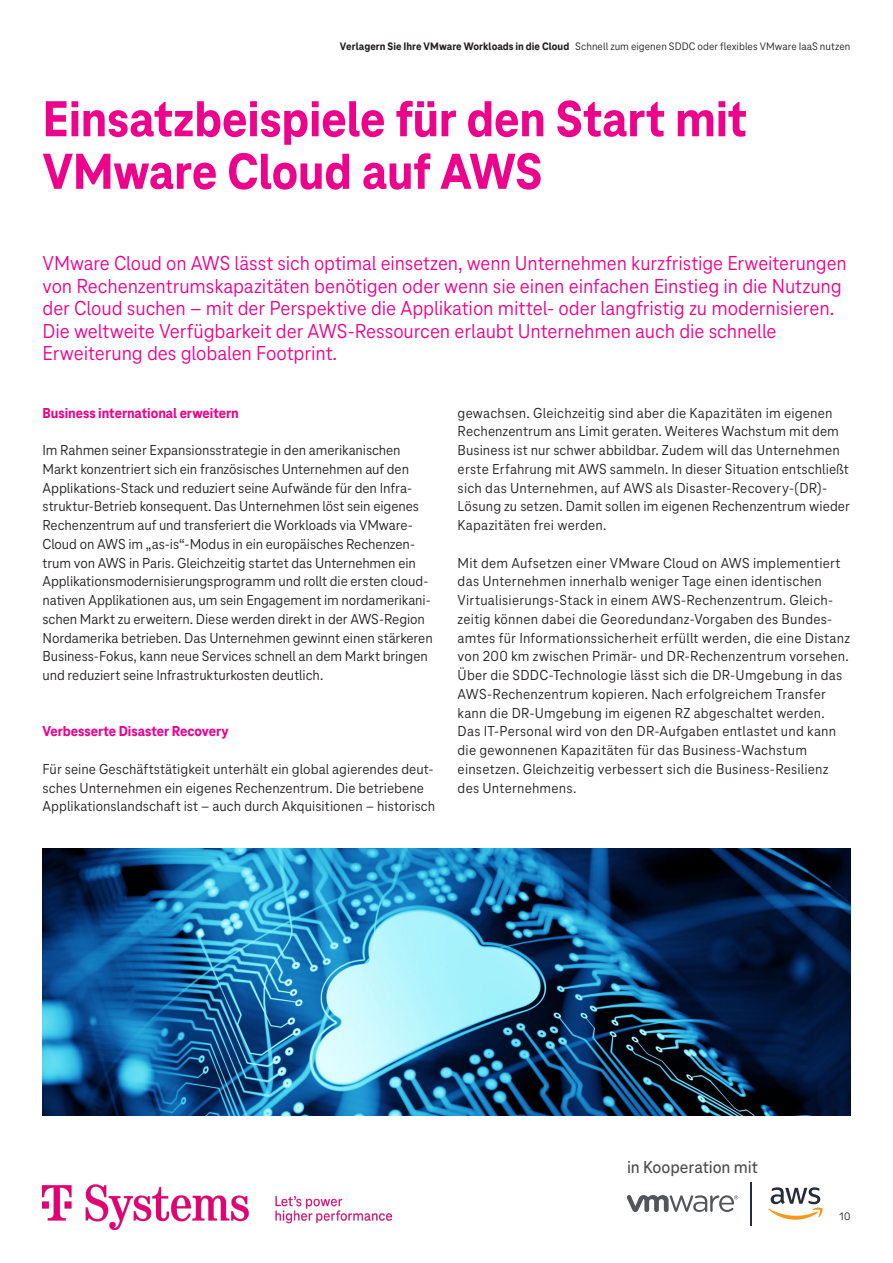
<style>
.page{position:relative;width:893px;height:1263px;background:#fff}
.page>*{position:absolute;margin:0;border:0;box-sizing:border-box;transform-origin:0 0}
._01_Headline_Ultra_3{font:800 52.5px/52.5px "Tele Neo";letter-spacing:-.005em;color:#ed028c}
._03_Lead-in_Normal_1{font:21px/22.5px "Tele Neo";letter-spacing:-.005em;color:#ed028c}
.t1{font:500 18px "Tele Neo";letter-spacing:-.005em;color:#4b4c4d}
._05_Copy_10_12_5_Nor{font:15px/18.8px "Tele Neo";letter-spacing:.005em;color:#231f20}
._07_Inset_Headline_U{font:800 15px "Tele Neo";letter-spacing:-.005em;color:#ed028c}
.t2{font:11.25px "Tele Neo";letter-spacing:.005em;color:#231f20}
.s1{font-weight:800}
</style>
<div class="page">
<img style="left:43px;top:849px;width:807px;height:266px">
<hr style="left:751px;top:1182px;width:1px;height:43px;background:#232e3d">
<svg style="left:768px;top:1187px;width:55px;height:33px"></svg>
<svg style="left:626px;top:1195px;width:112px;height:17px"></svg>
<img style="left:43px;top:1184px;width:349px;height:46px">
<p class="t2" style="left:340px;top:40px;width:512px"><span class="s1">Verlagern Sie Ihre VMware Workloads in die Cloud</span> Schnell zum eigenen SDDC oder flexibles VMware IaaS nutzen</p>
<p class="_01_Headline_Ultra_3" style="left:43px;top:93px;width:706px">Einsatzbeispiele für den Start mit<br>VMware Cloud auf AWS</p>
<p class="_03_Lead-in_Normal_1" style="left:43px;top:252px;width:806px">VMware Cloud on AWS lässt sich optimal einsetzen, wenn Unternehmen kurzfristige Erweiterungen von Rechenzentrumskapazitäten benötigen oder wenn sie einen einfachen Einstieg in die Nutzung der Cloud suchen – mit der Perspektive die Applikation mittel- oder langfristig zu modernisieren.<br>Die weltweite Verfügbarkeit der AWS-Ressourcen erlaubt Unternehmen auch die schnelle Erweiterung des globalen Footprint.</p>
<p class="_07_Inset_Headline_U" style="left:43px;top:404px;width:198px">Business international erweitern</p>
<p class="_05_Copy_10_12_5_Nor" style="left:43px;top:441px;width:392px">Im Rahmen seiner Expansionsstrategie in den amerikanischen Markt konzentriert sich ein französisches Unternehmen auf den Applikations-Stack und reduziert seine Aufwände für den Infra&shy;struktur-Betrieb konsequent. Das Unternehmen löst sein eigenes Rechenzentrum auf und transferiert die Workloads via VMware-Cloud on AWS im „as-is“-Modus in ein europäisches Rechenzen&shy;trum von AWS in Paris. Gleichzeitig startet das Unternehmen ein Applikationsmodernisierungsprogramm und rollt die ersten cloud&shy;nativen Applikationen aus, um sein Engagement im nordamerikani&shy;schen Markt zu erweitern. Diese werden direkt in der AWS-Region Nordamerika betrieben. Das Unternehmen gewinnt einen stärkeren Business-Fokus, kann neue Services schnell an dem Markt bringen und reduziert seine Infrastrukturkosten deutlich.</p>
<p class="_07_Inset_Headline_U" style="left:43px;top:723px;width:188px">Verbesserte Disaster Recovery</p>
<p class="_05_Copy_10_12_5_Nor" style="left:43px;top:760px;width:394px">Für seine Geschäftstätigkeit unterhält ein global agierendes deut&shy;sches Unternehmen ein eigenes Rechenzentrum. Die betriebene<br>Applikationslandschaft ist – auch durch Akquisitionen – historisch</p>
<p class="_05_Copy_10_12_5_Nor" style="left:458px;top:403px;width:394px">gewachsen. Gleichzeitig sind aber die Kapazitäten im eigenen Rechenzentrum ans Limit geraten. Weiteres Wachstum mit dem Business ist nur schwer abbildbar. Zudem will das Unternehmen erste Erfahrung mit AWS sammeln. In dieser Situation entschließt sich das Unternehmen, auf AWS als Disaster-Recovery-(DR)- Lösung zu setzen. Damit sollen im eigenen Rechenzentrum wieder Kapazitäten frei werden.</p>
<p class="_05_Copy_10_12_5_Nor" style="left:458px;top:553px;width:394px">Mit dem Aufsetzen einer VMware Cloud on AWS implementiert das Unternehmen innerhalb weniger Tage einen identischen Virtualisierungs-Stack in einem AWS-Rechenzentrum. Gleich&shy;zeitig können dabei die Georedundanz-Vorgaben des Bundes&shy;amtes für Informationssicherheit erfüllt werden, die eine Distanz von 200 km zwischen Primär- und DR-Rechenzentrum vorsehen.<br>Über die SDDC-Technologie lässt sich die DR-Umgebung in das AWS-Rechenzentrum kopieren. Nach erfolgreichem Transfer kann die DR-Umgebung im eigenen RZ abgeschaltet werden.<br>Das IT-Personal wird von den DR-Aufgaben entlastet und kann die gewonnenen Kapazitäten für das Business-Wachstum einsetzen. Gleichzeitig verbessert sich die Business-Resilienz des Unternehmens.</p>
<p class="t1" style="left:627px;top:1157px;width:132px">in Kooperation mit</p>
<p class="t2" style="left:840px;top:1210px;width:12px">10</p>
</div>
